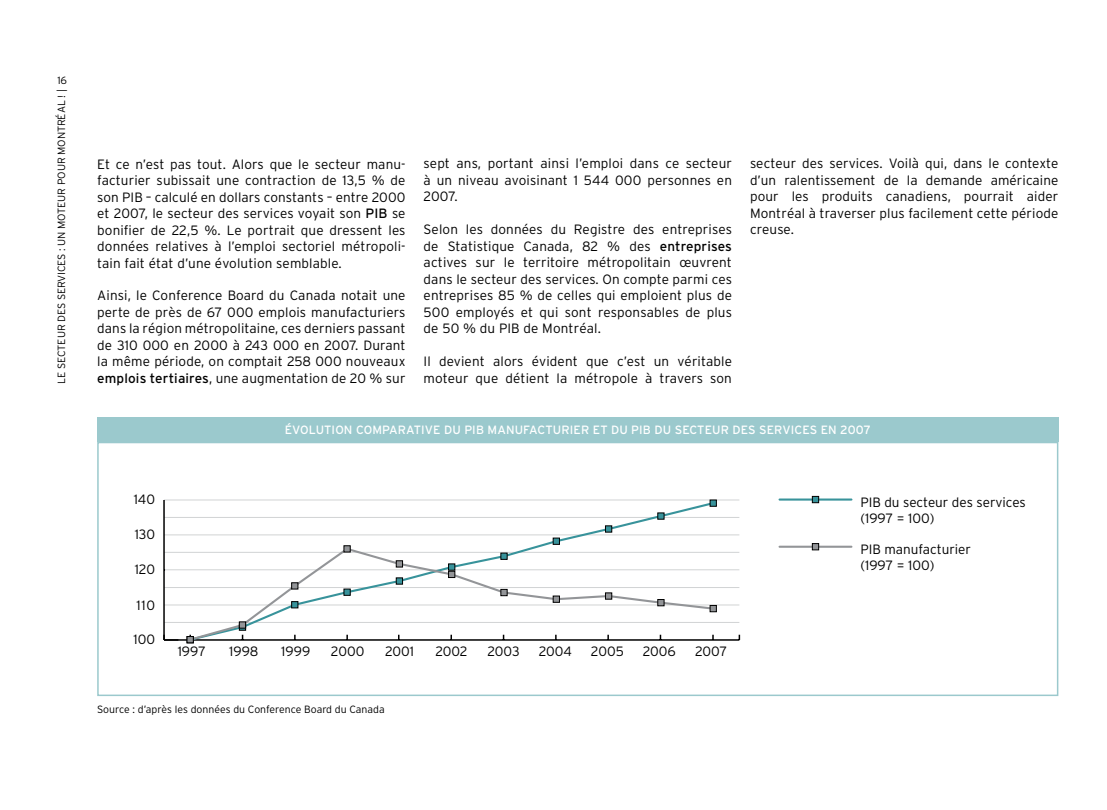
<style>
.page{position:relative;width:1107px;height:810px;background:#fff}
.page>*{position:absolute;margin:0;border:0;box-sizing:border-box;transform-origin:0 0}
.t1{font:300 13.5px/16.5px "Interstate";color:#000;text-align:justify}
.t2{font:12px "Interstate";letter-spacing:.01em;color:#fff}
.t3{font:300 10.5px "Interstate";letter-spacing:-.01em;color:#000}
.s1{font-weight:400}
</style>
<div class="page">
<hr style="left:164px;top:569px;width:575px;height:1px;background:#d1d3d4">
<hr style="left:164px;top:552px;width:575px;height:1px;background:#d1d3d4">
<hr style="left:164px;top:535px;width:575px;height:1px;background:#d1d3d4">
<hr style="left:164px;top:517px;width:575px;height:1px;background:#d1d3d4">
<hr style="left:164px;top:500px;width:575px;height:1px;background:#d1d3d4">
<hr style="left:164px;top:622px;width:575px;height:1px;background:#d1d3d4">
<hr style="left:164px;top:605px;width:575px;height:1px;background:#d1d3d4">
<hr style="left:164px;top:587px;width:575px;height:1px;background:#d1d3d4">
<hr style="left:164px;top:639px;width:575px;height:2px;background:#000">
<hr style="left:163px;top:500px;width:2px;height:140px;background:#000">
<svg style="left:163px;top:635px;width:15px;height:6px"></svg>
<svg style="left:188px;top:497px;width:665px;height:48px"></svg>
<svg style="left:188px;top:545px;width:665px;height:96px"></svg>
<div style="left:812px;top:496px;width:7px;height:7px;background:#38939b;border:1px solid #000"></div>
<div style="left:239px;top:624px;width:7px;height:7px;background:#172f32;border:1px solid #000"></div>
<div style="left:291px;top:601px;width:7px;height:7px;background:#38939b;border:1px solid #000"></div>
<div style="left:344px;top:589px;width:7px;height:7px;background:#38939b;border:1px solid #000"></div>
<div style="left:396px;top:577px;width:7px;height:8px;background:#38939b;border:1px solid #000"></div>
<div style="left:448px;top:564px;width:7px;height:7px;background:#38939b;border:1px solid #000"></div>
<div style="left:500px;top:553px;width:8px;height:7px;background:#38939b;border:1px solid #000"></div>
<div style="left:553px;top:538px;width:7px;height:7px;background:#38939b;border:1px solid #000"></div>
<div style="left:605px;top:525px;width:7px;height:8px;background:#38939b;border:1px solid #000"></div>
<div style="left:657px;top:513px;width:7px;height:7px;background:#38939b;border:1px solid #000"></div>
<div style="left:710px;top:500px;width:7px;height:7px;background:#38939b;border:1px solid #000"></div>
<div style="left:812px;top:543px;width:7px;height:7px;background:#939598;border:1px solid #000"></div>
<div style="left:187px;top:636px;width:7px;height:7px;background:#939598;border:1px solid #000"></div>
<svg style="left:239px;top:622px;width:7px;height:6px"></svg>
<div style="left:291px;top:582px;width:7px;height:7px;background:#939598;border:1px solid #000"></div>
<div style="left:344px;top:545px;width:7px;height:7px;background:#939598;border:1px solid #000"></div>
<svg style="left:396px;top:561px;width:7px;height:6px"></svg>
<div style="left:448px;top:571px;width:7px;height:7px;background:#939598;border:1px solid #000"></div>
<svg style="left:501px;top:589px;width:6px;height:7px"></svg>
<div style="left:553px;top:596px;width:7px;height:7px;background:#939598;border:1px solid #000"></div>
<svg style="left:605px;top:593px;width:7px;height:6px"></svg>
<svg style="left:658px;top:599px;width:6px;height:7px"></svg>
<div style="left:710px;top:605px;width:7px;height:7px;background:#939598;border:1px solid #000"></div>
<div style="left:97px;top:442px;width:961px;height:254px;border:2px solid #9bc9cd"></div>
<div style="left:97px;top:417px;width:961px;height:25px;background:#9bc9cd"></div>
<p class="t3" style="left:57px;top:74px;width:11px">16</p>
<p class="t3" style="left:56px;top:384px;width:296px;rotate:-90deg">Le secteu r des services : u n moteu r pou r Montréal ! |</p>
<p class="t1" style="left:97px;top:155px;width:310px">Et ce n’est pas tout. Alors que le secteur manu&shy;facturier subissait une contraction de 13,5 % de son PIB – calculé en dollars constants – entre 2000 et 2007, le secteur des services voyait son <span class="s1">PIB</span> se bonifier de 22,5 %. Le portrait que dressent les données relatives à l’emploi sectoriel métropoli&shy;tain fait état d’une évolution semblable.</p>
<p class="t1" style="left:97px;top:287px;width:310px">Ainsi, le Conference Board du Canada notait une perte de près de 67 000 emplois manufacturiers dans la région métropolitaine, ces derniers passant de 310 000 en 2000 à 243 000 en 2007. Durant la même période, on comptait 258 000 nouveaux <span class="s1">EMPLOIS TERTIAIRES</span>, une augmentation de 20 % sur</p>
<p class="t1" style="left:424px;top:155px;width:310px">sept ans, portant ainsi l’emploi dans ce secteur à un niveau avoisinant 1 544 000 personnes en 2007.</p>
<p class="t1" style="left:424px;top:221px;width:310px">Selon les données du Registre des entreprises de Statistique Canada, 82 % des <span class="s1">ENTREPRISES </span>actives sur le territoire métropolitain œuvrent dans le secteur des services. On compte parmi ces entreprises 85 % de celles qui emploient plus de 500 employés et qui sont responsables de plus de 50 % du PIB de Montréal.</p>
<p class="t1" style="left:424px;top:353px;width:310px">I l devient alors évident que c’est un véritable moteur que détient la métropole à travers son</p>
<p class="t1" style="left:750px;top:155px;width:310px">secteur des services. Voilà qui, dans le contexte d’un ralentissement de la demande américaine pour les produits canadiens, pourrait aider Montréal à traverser plus facilement cette période creuse.</p>
<p class="t2" style="left:285px;top:423px;width:96px">ÉVOLUTION COMPARATI</p>
<p class="t2" style="left:425px;top:423px;width:107px">VE DU PIB MANUFACT</p>
<p class="t2" style="left:553px;top:423px;width:17px">URIER</p>
<p class="t2" style="left:593px;top:423px;width:98px">ET DU PIB DU SECTE</p>
<p class="t2" style="left:712px;top:423px;width:160px">UR DES SERVICES EN 2007</p>
<p class="t1" style="left:134px;top:491px;width:23px">140</p>
<p class="t1" style="left:135px;top:526px;width:22px">130</p>
<p class="t1" style="left:135px;top:561px;width:22px">120</p>
<p class="t1" style="left:137px;top:597px;width:20px">110</p>
<p class="t1" style="left:134px;top:631px;width:23px">100</p>
<p class="t1" style="left:178px;top:643px;width:30px">1997</p>
<p class="t1" style="left:229px;top:643px;width:31px">1998</p>
<p class="t1" style="left:281px;top:643px;width:31px">1999</p>
<p class="t1" style="left:331px;top:643px;width:35px">2000</p>
<p class="t1" style="left:385px;top:643px;width:30px">2001</p>
<p class="t1" style="left:435px;top:643px;width:34px">2002</p>
<p class="t1" style="left:487px;top:643px;width:34px">2003</p>
<p class="t1" style="left:539px;top:643px;width:35px">2004</p>
<p class="t1" style="left:591px;top:643px;width:34px">2005</p>
<p class="t1" style="left:643px;top:643px;width:35px">2006</p>
<p class="t1" style="left:695px;top:643px;width:34px">2007</p>
<p class="t1" style="left:860px;top:494px;width:167px">PIB du secteur des services (1997 = 100)</p>
<p class="t1" style="left:860px;top:541px;width:112px">PIB manufacturier (1997 = 100)</p>
<p class="t3" style="left:97px;top:703px;width:289px">Source : d’après les données du Conference Board du Canada</p>
</div>
